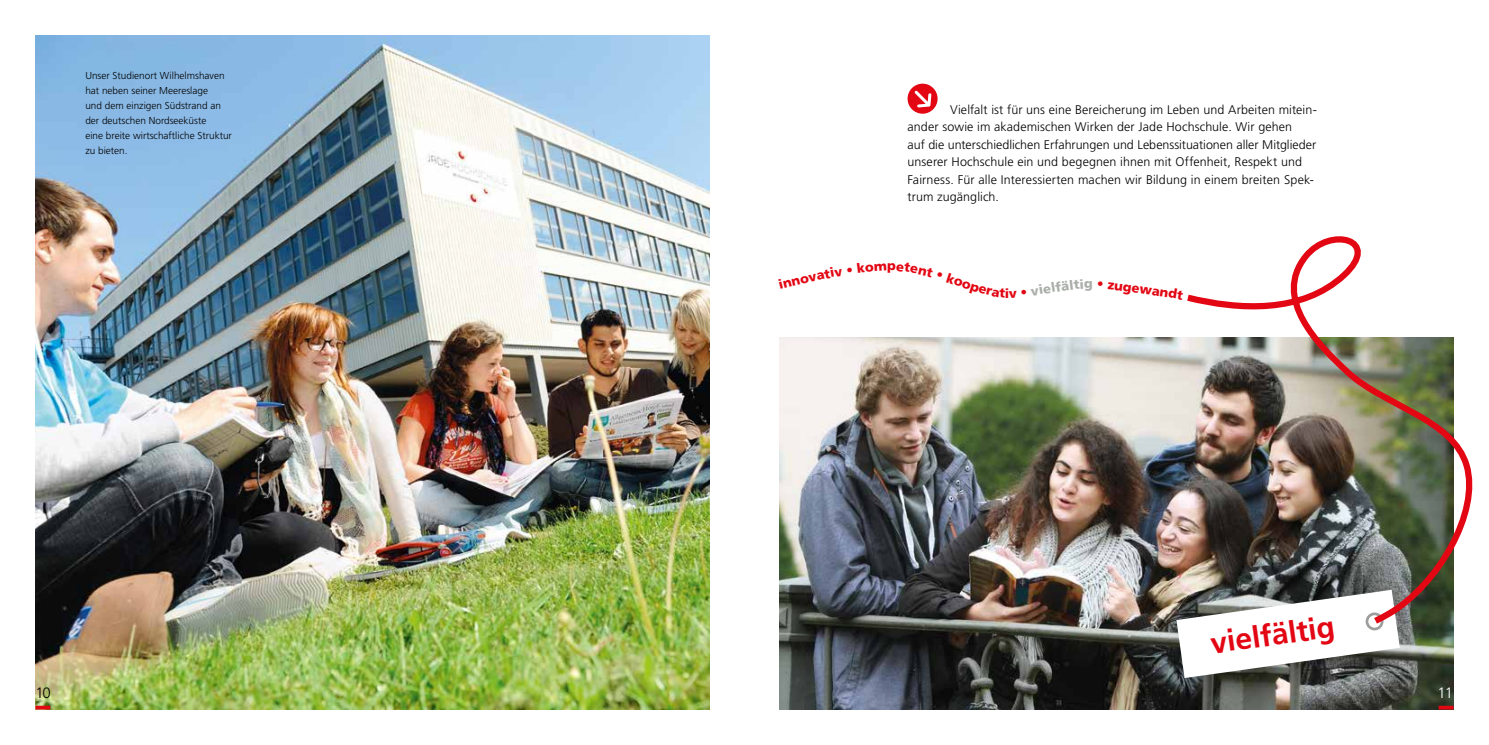
<style>
.page{position:relative;width:1489px;height:745px;background:#fff}
.page>*{position:absolute;margin:0;border:0;box-sizing:border-box;transform-origin:0 0}
.t1{font:700 30px "Frutiger";color:#e30613}
.t2{font:300 15px "Frutiger LT";color:#000}
.t3{font:300 15px "Frutiger LT";color:#fff}
.t4{font:900 13.12px "Frutiger";color:#abafa9}
.t5{font:900 13.12px "Frutiger";color:#e30613}
.t6{font:900 13px "Frutiger";color:#e30613}
.t7{font:300 12.5px/17.5px "Frutiger LT";letter-spacing:.01em;color:#000}
.t8{font:300 10px/15px "Frutiger LT";color:#000}
.s1{font-size:13.12px}
.s2{font-size:13px}
</style>
<div class="page">
<img style="left:35px;top:35px;width:674px;height:674px">
<img style="left:780px;top:337px;width:673px;height:372px">
<svg style="left:35px;top:705px;width:15px;height:4px"></svg>
<svg style="left:1438px;top:705px;width:15px;height:4px"></svg>
<svg style="left:1176px;top:589px;width:223px;height:88px"></svg>
<div style="left:1365px;top:611px;width:18px;height:19px;border:3px solid #9d9d9c;border-radius:50%"></div>
<svg style="left:907px;top:84px;width:30px;height:30px"></svg>
<img style="left:1180px;top:236px;width:293px;height:392px">
<p class="t8" style="left:85px;top:68px;width:148px">Unser Studienort Wilhelmshaven hat neben seiner Meereslage<br>und dem einzigen Südstrand an der deutschen Nordseeküste<br>eine breite wirtschaftliche Struktur zu bieten.</p>
<p class="t7" style="left:907px;top:101px;width:411px;text-indent:43px">Vielfalt ist für uns eine Bereicherung im Leben und Arbeiten mitein&shy;ander sowie im akademischen Wirken der Jade Hochschule. Wir gehen<br>auf die unterschiedlichen Erfahrungen und Lebenssituationen aller Mitglieder unserer Hochschule ein und begegnen ihnen mit Offenheit, Respekt und Fairness. Für alle Interessierten machen wir Bildung in einem breiten Spek&shy;trum zugänglich.</p>
<p class="t6" style="left:949px;top:269px;width:36px;rotate:18deg"><span class="s1">k</span>oop</p>
<p class="t4" style="left:1037px;top:282px;width:24px;rotate:-9deg">i<span class="s2">el</span>f</p>
<p class="t5" style="left:1153px;top:282px;width:33px;rotate:9deg">and<span class="s2">t</span></p>
<h1 class="t1" style="left:1208px;top:625px;width:127px;rotate:-8deg">vielfältig</h1>
<p class="t2" style="left:35px;top:684px;width:17px">10</p>
<p class="t3" style="left:1437px;top:684px;width:17px">11</p>
</div>
